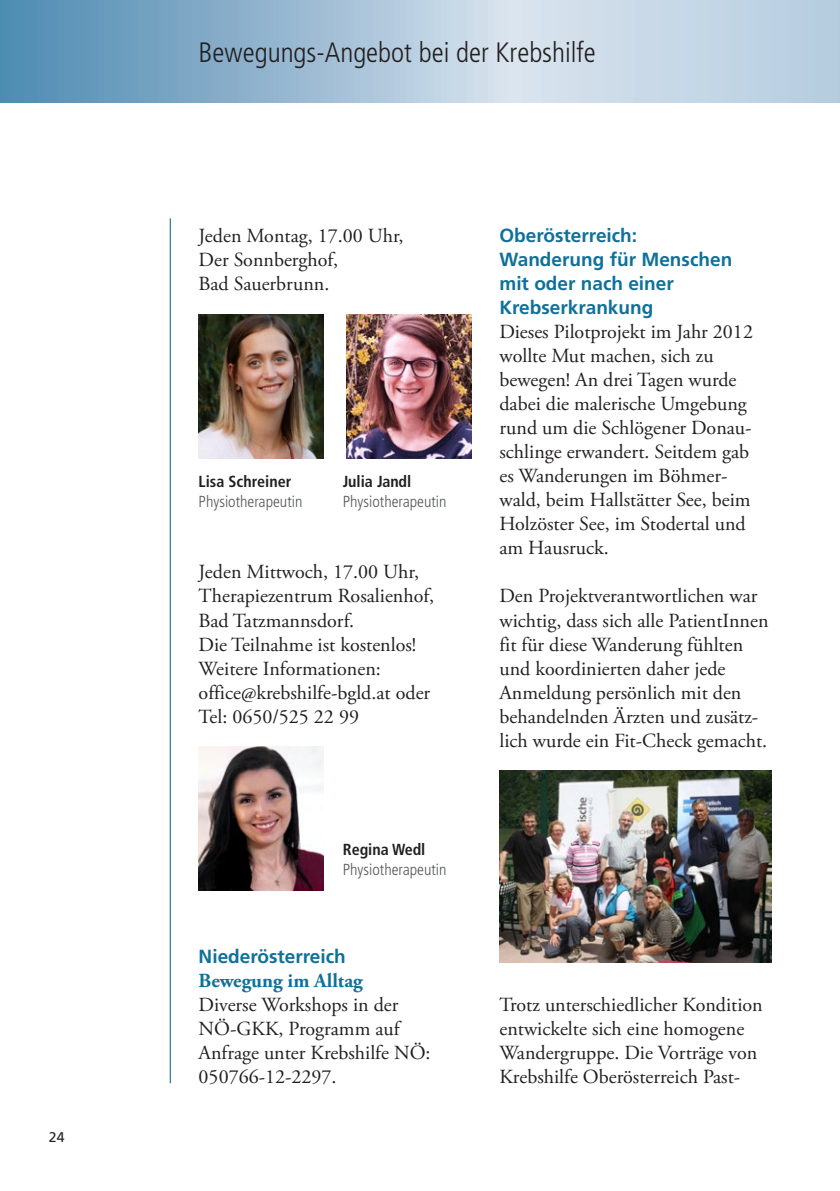
<style>
.page{position:relative;width:840px;height:1191px;background:#fff}
.page>*{position:absolute;margin:0;border:0;box-sizing:border-box;transform-origin:0 0}
.t1{font:300 condensed 28px "Frutiger LT Std";color:#231f20}
.t2{font:20px/24px "Adobe Garamond Pro";color:#231f20}
.t3{font:700 20px "Adobe Garamond Pro";color:#0f719b}
.t4{font:700 19px/24px "Frutiger LT Std";color:#0f719b}
.t5{font:300 condensed 16px "Frutiger LT Std";color:#57585a}
.t6{font:700 condensed 16px "Frutiger LT Std";color:#231f20}
.t7{font:14px "Frutiger LT Std";color:#231f20}
</style>
<div class="page">
<hr style="left:170px;top:218px;width:1px;height:865px;background:#005b86">
<svg style="left:0;top:0;width:839px;height:102px;background:#a5c2d7"></svg>
<img style="left:499px;top:770px;width:272px;height:192px">
<img style="left:198px;top:314px;width:125px;height:144px">
<img style="left:346px;top:314px;width:125px;height:144px">
<img style="left:198px;top:746px;width:125px;height:144px">
<p class="t7" style="left:49px;top:1129px;width:17px">24</p>
<h1 class="t1" style="left:198px;top:36px;width:398px">Bewegungs-Angebot bei der Krebshilfe</h1>
<p class="t2" style="left:198px;top:225px;width:206px">Jeden Montag, 17.00 Uhr,<br>Der Sonnberghof,<br>Bad Sauerbrunn.</p>
<p class="t6" style="left:198px;top:472px;width:94px">Lisa Schreiner</p>
<p class="t6" style="left:342px;top:472px;width:70px">Julia Jandl</p>
<p class="t5" style="left:198px;top:493px;width:105px">Physiotherapeutin</p>
<p class="t5" style="left:342px;top:493px;width:105px">Physiotherapeutin</p>
<p class="t2" style="left:198px;top:561px;width:237px">Jeden Mittwoch, 17.00 Uhr,<br>Therapiezentrum Rosalienhof,<br>Bad Tatzmannsdorf.<br>Die Teilnahme ist kostenlos!<br>Weitere Informationen: office@krebshilfe-bgld.at oder<br>Tel: 0650/525 22 99</p>
<p class="t6" style="left:342px;top:839px;width:84px">Regina Wedl</p>
<p class="t5" style="left:342px;top:860px;width:105px">Physiotherapeutin</p>
<p class="t4" style="left:198px;top:944px;width:149px">Niederösterreich</p>
<p class="t3" style="left:198px;top:968px;width:165px">Bewegung im Alltag</p>
<p class="t2" style="left:198px;top:993px;width:233px">Diverse Workshops in der<br>NÖ-GKK, Programm auf<br>Anfrage unter Krebshilfe NÖ:<br>050766-12-2297.</p>
<p class="t4" style="left:499px;top:224px;width:234px">Oberösterreich:<br>Wanderung für Menschen mit oder nach einer<br>Krebserkrankung</p>
<p class="t2" style="left:499px;top:321px;width:255px">Dieses Pilotprojekt im Jahr 2012 wollte Mut machen, sich zu bewegen! An drei Tagen wurde dabei die malerische Umgebung rund um die Schlögener Donau&shy;schlinge erwandert. Seitdem gab es Wanderungen im Böhmer&shy;wald, beim Hallstätter See, beim<br>Holzöster See, im Stodertal und am Hausruck.</p>
<p class="t2" style="left:499px;top:585px;width:270px">Den Projektverantwortlichen war wichtig, dass sich alle PatientInnen fit für diese Wanderung fühlten und koordinierten daher jede<br>Anmeldung persönlich mit den behandelnden Ärzten und zusätz&shy;lich wurde ein Fit-Check gemacht.</p>
<p class="t2" style="left:499px;top:993px;width:265px">Trotz unterschiedlicher Kondition entwickelte sich eine homogene Wandergruppe. Die Vorträge von Krebshilfe Oberösterreich Past-</p>
</div>
